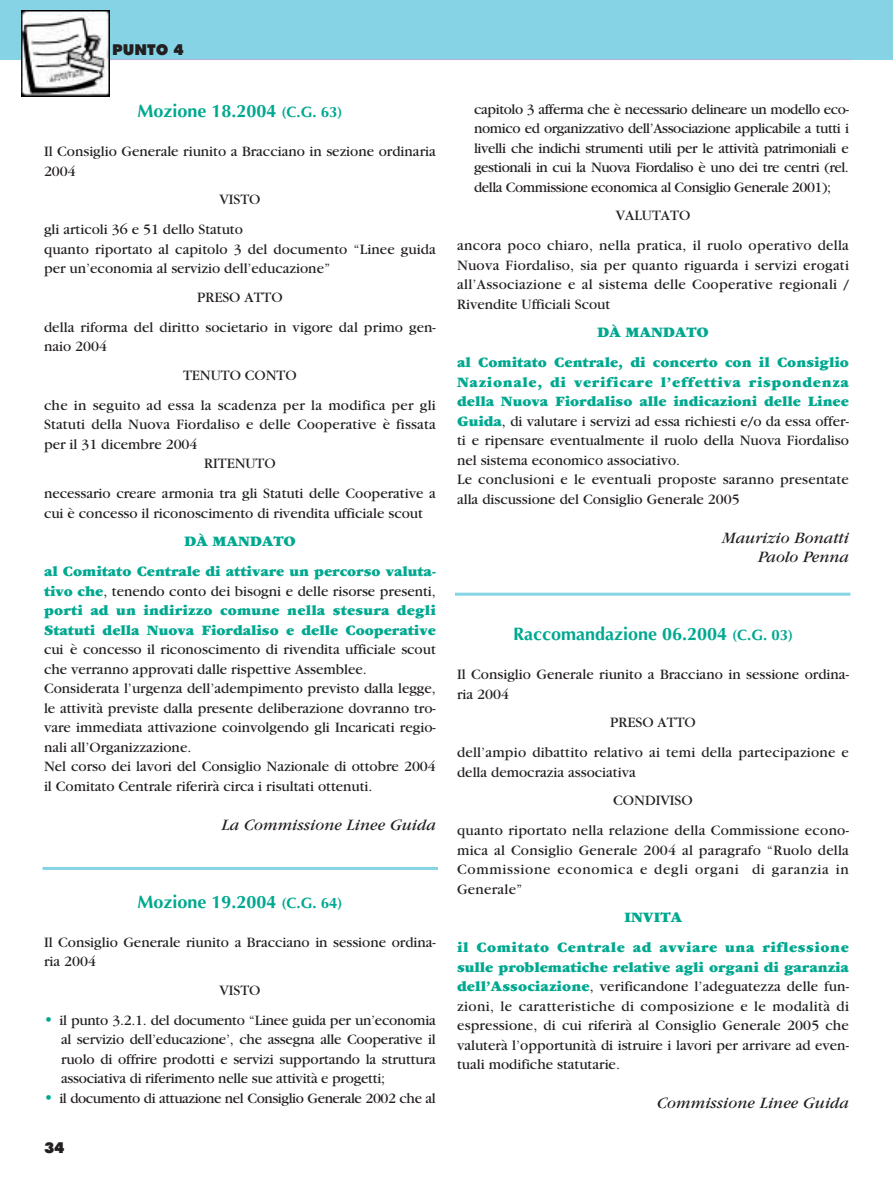
<style>
.page{position:relative;width:893px;height:1191px;background:#fff}
.page>*{position:absolute;margin:0;border:0;box-sizing:border-box;transform-origin:0 0}
.t1{font:700 18px "Optima";color:#00a890}
.t2{font:italic 16.5px/19.5px "Garamond";color:#231f20;text-align:right}
.t3{font:15px/19.5px "Garamond";color:#231f20}
.t4{font:900 15px/30px "Garamond";color:#00a890;text-align:center}
.t5{font:15px/30px "Garamond";letter-spacing:.02em;color:#231f20;text-align:center}
.t6{font:15px "Garamond";letter-spacing:-.025em;color:#231f20}
.t7{font:900 15px/30px "Garamond";letter-spacing:.04em;color:#00a890;text-align:center}
.t8{font:900 15px "Futura BT";color:#231f20}
.s1{font-size:15px}
.s2{font-weight:400;color:#231f20}
.s3{font-weight:900;font-size:18px;color:#00a890}
.s4{font-weight:900;color:#00a890}
</style>
<div class="page">
<div style="left:0;top:0;width:893px;height:59px;background:#86d3e6"></div>
<hr style="left:43px;top:59px;width:807px;height:1px;background:#b4b1d8">
<img style="left:21px;top:11px;width:89px;height:86px">
<hr style="left:43px;top:867px;width:395px;height:3px;background:#86d3e6">
<hr style="left:455px;top:592px;width:395px;height:3px;background:#86d3e6">
<p class="t8" style="left:112px;top:45px;width:73px">PUNTO 4</p>
<p class="t1" style="left:137px;top:104px;width:206px">Mozione 18.2004 <span class="s1">(C.G. 63)</span></p>
<p class="t3" style="left:44px;top:143px;width:393px">Il Consiglio Generale riunito a Bracciano in sezione ordinaria<br>2004</p>
<p class="t3" style="left:44px;top:186px;width:218px;line-height:30px;text-indent:175px">VISTO gli articoli 36 e 51 dello Statuto</p>
<p class="t3" style="left:44px;top:240px;width:393px">quanto riportato al capitolo 3 del documento “Linee guida per un’economia al servizio dell’educazione”</p>
<p class="t3" style="left:44px;top:283px;width:393px;line-height:30px;text-align:center">PRESO ATTO<br>della riforma del diritto societario in vigore dal primo gen-</p>
<p class="t3" style="left:44px;top:338px;width:65px">naio 2004</p>
<p class="t3" style="left:44px;top:361px;width:393px;line-height:30px;text-align:center">TENUTO CONTO<br>che in seguito ad essa la scadenza per la modifica per gli</p>
<p class="t3" style="left:44px;top:416px;width:393px">Statuti della Nuova Fiordaliso e delle Cooperative è fissata</p>
<p class="t3" style="left:44px;top:435px;width:155px">per il 31 dicembre 2004</p>
<p class="t3" style="left:204px;top:455px;width:73px">RITENUTO</p>
<p class="t3" style="left:44px;top:485px;width:393px">necessario creare armonia tra gli Statuti delle Cooperative a cui è concesso il riconoscimento di rivendita ufficiale scout</p>
<p class="t4" style="left:44px;top:528px;width:393px">DÀ MANDATO<br>al Comitato Centrale di attivare un percorso valuta-</p>
<p class="t4" style="left:44px;top:582px;width:393px;line-height:19.5px;text-align:justify">tivo che<span class="s2">, tenendo conto dei bisogni e delle risorse presenti, </span>porti ad un indirizzo comune nella stesura degli Statuti della Nuova Fiordaliso e delle Cooperative</p>
<p class="t3" style="left:44px;top:641px;width:393px">cui è concesso il riconoscimento di rivendita ufficiale scout che verranno approvati dalle rispettive Assemblee.<br>Considerata l’urgenza dell’adempimento previsto dalla legge, le attività previste dalla presente deliberazione dovranno tro&shy;vare immediata attivazione coinvolgendo gli Incaricati regio&shy;nali all’Organizzazione.<br>Nel corso dei lavori del Consiglio Nazionale di ottobre 2004 il Comitato Centrale riferirà circa i risultati ottenuti.</p>
<p class="t2" style="left:222px;top:816px;width:216px">La Commissione Linee Guida</p>
<p class="t1" style="left:137px;top:894px;width:206px">Mozione 19.2004 <span class="s1">(C.G. 64)</span></p>
<p class="t3" style="left:44px;top:933px;width:393px">Il Consiglio Generale riunito a Bracciano in sessione ordina&shy;ria 2004</p>
<p class="t3" style="left:219px;top:981px;width:43px">VISTO</p>
<p class="t3" style="left:61px;top:1011px;width:376px;text-align:justify;text-indent:-17px"><span class="s3">•</span> il punto 3.2.1. del documento “Linee guida per un’economia al servizio dell’educazione’, che assegna alle Cooperative il ruolo di offrire prodotti e servizi supportando la struttura associativa di riferimento nelle sue attività e progetti;</p>
<p class="t6" style="left:44px;top:1093px;width:393px"><span class="s3">•</span> il documento di attuazione nel Consiglio Generale 2002 che al</p>
<p class="t8" style="left:44px;top:1142px;width:22px">34</p>
<p class="t3" style="left:474px;top:100px;width:376px;text-align:justify">capitolo 3 afferma che è necessario delineare un modello eco&shy;nomico ed organizzativo dell’Associazione applicabile a tutti i livelli che indichi strumenti utili per le attività patrimoniali e gestionali in cui la Nuova Fiordaliso è uno dei tre centri (rel. della Commissione economica al Consiglio Generale 2001);</p>
<p class="t5" style="left:457px;top:202px;width:393px">VALUTATO<br>ancora poco chiaro, nella pratica, il ruolo operativo della</p>
<p class="t3" style="left:457px;top:256px;width:393px;text-align:justify">Nuova Fiordaliso, sia per quanto riguarda i servizi erogati all’Associazione e al sistema delle Cooperative regionali / Rivendite Ufficiali Scout</p>
<p class="t4" style="left:457px;top:319px;width:393px">DÀ MANDATO<br>al Comitato Centrale, di concerto con il Consiglio</p>
<p class="t3" style="left:457px;top:373px;width:393px"><span class="s4">Nazionale, di verificare l’effettiva rispondenza della Nuova Fiordaliso alle indicazioni delle Linee Guida</span>, di valutare i servizi ad essa richiesti e/o da essa offer&shy;ti e ripensare eventualmente il ruolo della Nuova Fiordaliso nel sistema economico associativo.<br>Le conclusioni e le eventuali proposte saranno presentate alla discussione del Consiglio Generale 2005</p>
<p class="t2" style="left:722px;top:529px;width:128px">Maurizio Bonatti<br>Paolo Penna</p>
<p class="t1" style="left:513px;top:626px;width:281px">Raccomandazione 06.2004 <span class="s1">(C.G. 03)</span></p>
<p class="t3" style="left:457px;top:666px;width:393px">Il Consiglio Generale riunito a Bracciano in sessione ordina&shy;ria 2004</p>
<p class="t3" style="left:457px;top:709px;width:393px;line-height:30px;text-align:center">PRESO ATTO<br>dell’ampio dibattito relativo ai temi della partecipazione e</p>
<p class="t3" style="left:613px;top:759px;width:81px;line-height:28.5px;text-indent:-156px">della democrazia associativa<br>CONDIVISO</p>
<p class="t3" style="left:457px;top:822px;width:393px;text-align:justify">quanto riportato nella relazione della Commissione econo&shy;mica al Consiglio Generale 2004 al paragrafo “Ruolo della Commissione economica e degli organi di garanzia in Generale”</p>
<p class="t7" style="left:457px;top:904px;width:393px">INVITA<br>il Comitato Centrale ad avviare una riflessione</p>
<p class="t3" style="left:457px;top:958px;width:393px;text-align:justify"><span class="s4">sulle problematiche relative agli organi di garanzia dell’Associazione</span>, verificandone l’adeguatezza delle fun&shy;zioni, le caratteristiche di composizione e le modalità di espressione, di cui riferirà al Consiglio Generale 2005 che valuterà l’opportunità di istruire i lavori per arrivare ad even&shy;tuali modifiche statutarie.</p>
<p class="t2" style="left:657px;top:1095px;width:193px">Commissione Linee Guida</p>
</div>
